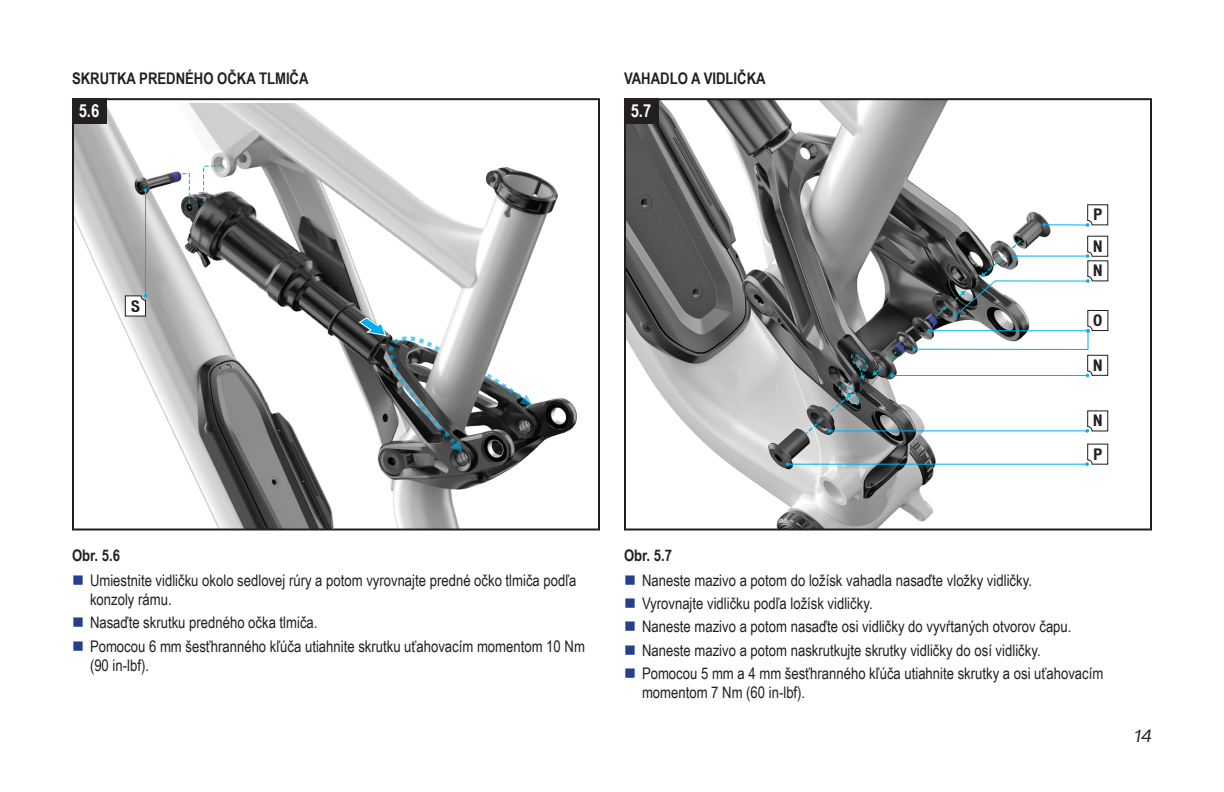
<style>
.page{position:relative;width:1224px;height:792px;background:#fff}
.page>*{position:absolute;margin:0;border:0;box-sizing:border-box;transform-origin:0 0}
.NTM_-_Normal_Text_Me{font:700 18px "Arial Narrow";color:#fff}
.t1{font:16px/19.2px "Arial Narrow";color:#231f20}
.NTM_-_Normal_Text_Me-2{font:700 16px "Arial Narrow";color:#231f20}
.t2{font:italic 16px "Vonnes";color:#231f20}
.t3{font:700 condensed 15.2px "Vonnes";color:#231f20}
.t4{font:700 condensed 15px/31.4px "Vonnes";color:#231f20}
</style>
<div class="page">
<img style="left:75px;top:103px;width:502px;height:425px">
<svg style="left:181px;top:165px;width:42px;height:44px"></svg>
<svg style="left:359px;top:317px;width:103px;height:135px"></svg>
<svg style="left:486px;top:374px;width:46px;height:32px"></svg>
<hr style="left:145px;top:190px;width:1px;height:106px;background:#00aeef">
<svg style="left:125px;top:294px;width:22px;height:23px"></svg>
<div style="left:72px;top:98px;width:528px;height:433px;border:2px solid #231f20"></div>
<div style="left:72px;top:98px;width:34px;height:26px;background:#231f20"></div>
<img style="left:627px;top:101px;width:482px;height:427px">
<hr style="left:1044px;top:224px;width:44px;height:1px;background:#00aeef">
<svg style="left:1042px;top:223px;width:4px;height:4px"></svg>
<svg style="left:1086px;top:204px;width:22px;height:23px"></svg>
<hr style="left:892px;top:375px;width:196px;height:1px;background:#00aeef">
<hr style="left:829px;top:430px;width:258px;height:1px;background:#00aeef">
<svg style="left:1086px;top:410px;width:22px;height:23px"></svg>
<hr style="left:788px;top:464px;width:299px;height:1px;background:#00aeef">
<svg style="left:1085px;top:443px;width:23px;height:23px"></svg>
<svg style="left:804px;top:350px;width:94px;height:85px;background:#6a7172"></svg>
<svg style="left:913px;top:236px;width:196px;height:141px"></svg>
<div style="left:624px;top:98px;width:528px;height:433px;border:2px solid #231f20"></div>
<div style="left:624px;top:98px;width:34px;height:26px;background:#231f20"></div>
<p class="NTM_-_Normal_Text_Me-2" style="left:72px;top:66px;width:238px">SKRUTKA PREDNÉHO OČKA TLMIČA</p>
<p class="NTM_-_Normal_Text_Me-2" style="left:624px;top:66px;width:143px">VAHADLO A VIDLIČKA</p>
<p class="NTM_-_Normal_Text_Me" style="left:79px;top:98px;width:22px">5.6</p>
<p class="NTM_-_Normal_Text_Me" style="left:631px;top:98px;width:22px">5.7</p>
<p class="t3" style="left:131px;top:297px;width:10px">S</p>
<p class="t4" style="left:1093px;top:199px;width:11px">P<br>N</p>
<p class="t4" style="left:1093px;top:255px;width:11px">N</p>
<p class="t4" style="left:1093px;top:304px;width:11px">O</p>
<p class="t4" style="left:1093px;top:349px;width:11px">N</p>
<p class="t4" style="left:1093px;top:405px;width:11px">N</p>
<p class="t4" style="left:1093px;top:439px;width:10px">P</p>
<p class="NTM_-_Normal_Text_Me-2" style="left:72px;top:543px;width:50px">Obr. 5.6</p>
<p class="t1" style="left:90px;top:570px;width:488px">Umiestnite vidličku okolo sedlovej rúry a potom vyrovnajte predné očko tlmiča podľa konzoly rámu.</p>
<p class="t1" style="left:90px;top:612px;width:229px">Nasaďte skrutku predného očka tlmiča.</p>
<p class="t1" style="left:90px;top:636px;width:496px">Pomocou 6 mm šesťhranného kľúča utiahnite skrutku uťahovacím momentom 10 Nm (90 in-lbf).</p>
<p class="NTM_-_Normal_Text_Me-2" style="left:624px;top:543px;width:50px">Obr. 5.7</p>
<p class="t1" style="left:642px;top:570px;width:392px">Naneste mazivo a potom do ložísk vahadla nasaďte vložky vidličky.</p>
<p class="t1" style="left:642px;top:593px;width:232px">Vyrovnajte vidličku podľa ložísk vidličky.</p>
<p class="t1" style="left:642px;top:616px;width:431px">Naneste mazivo a potom nasaďte osi vidličky do vyvŕtaných otvorov čapu.</p>
<p class="t1" style="left:642px;top:640px;width:400px">Naneste mazivo a potom naskrutkujte skrutky vidličky do osí vidličky.</p>
<p class="t1" style="left:642px;top:663px;width:463px">Pomocou 5 mm a 4 mm šesťhranného kľúča utiahnite skrutky a osi uťahovacím momentom 7 Nm (60 in-lbf).</p>
<p class="t2" style="left:1135px;top:728px;width:19px">14</p>
</div>
